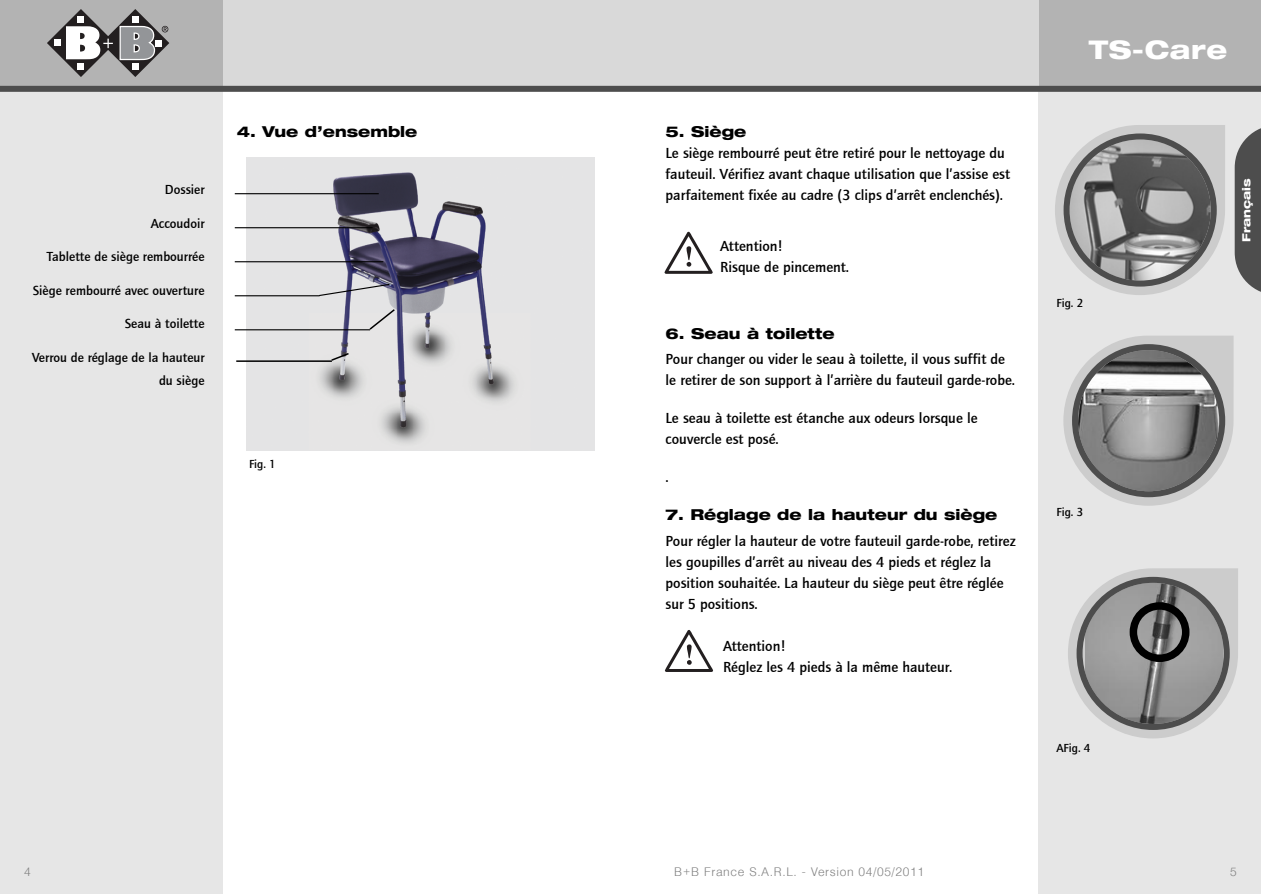
<style>
.page{position:relative;width:1261px;height:894px;background:#fff}
.page>*{position:absolute;margin:0;border:0;box-sizing:border-box;transform-origin:0 0}
.t1{font:italic 800 expanded 25.65px "Helvetica Neue";letter-spacing:.02em;color:#fff}
.t2{font:500 15px/21px "Quay Sans";color:#000}
.t3{font:800 expanded 15px "Helvetica Neue";color:#000}
.t4{font:500 13.5px/22.8px "Quay Sans";color:#000;text-align:right}
.t5{font:300 12px "Helvetica";letter-spacing:.05em;color:#808080}
.t6{font:500 12px "Quay Sans";color:#000}
.t7{font:800 expanded 11.25px "Helvetica Neue";color:#fff}
</style>
<div class="page">
<div style="left:1038px;top:89px;width:222px;height:805px;background:#e6e6e6"></div>
<img style="left:247px;top:158px;width:347px;height:293px">
<div style="left:0;top:89px;width:222px;height:805px;background:#e6e6e6"></div>
<div style="left:1038px;top:0;width:222px;height:89px;background:#b3b3b3"></div>
<div style="left:222px;top:0;width:816px;height:89px;background:#d9d9d9"></div>
<div style="left:0;top:0;width:222px;height:89px;background:#b3b3b3"></div>
<div style="left:0;top:86px;width:1260px;height:6px;background:#4d4d4d"></div>
<svg style="left:47px;top:9px;width:122px;height:68px"></svg>
<svg style="left:1234px;top:128px;width:26px;height:164px;background:#666"></svg>
<hr style="left:235px;top:193px;width:143px;height:1px;background:#000">
<hr style="left:235px;top:227px;width:137px;height:1px;background:#000">
<hr style="left:235px;top:261px;width:148px;height:1px;background:#000">
<hr style="left:235px;top:295px;width:84px;height:1px;background:#000">
<hr style="left:235px;top:329px;width:135px;height:1px;background:#000">
<svg style="left:318px;top:283px;width:72px;height:14px"></svg>
<svg style="left:1055px;top:125px;width:169px;height:170px"></svg>
<svg style="left:368px;top:308px;width:28px;height:23px"></svg>
<hr style="left:236px;top:360px;width:96px;height:2px;background:#000">
<svg style="left:329px;top:352px;width:21px;height:10px"></svg>
<svg style="left:1063px;top:336px;width:170px;height:170px"></svg>
<svg style="left:664px;top:232px;width:48px;height:42px"></svg>
<svg style="left:665px;top:630px;width:48px;height:42px"></svg>
<svg style="left:1068px;top:568px;width:169px;height:170px"></svg>
<p class="t4" style="left:165px;top:180px;width:41px">Dossier</p>
<p class="t4" style="left:151px;top:213px;width:55px">Accoudoir</p>
<p class="t4" style="left:47px;top:247px;width:159px">Tablette de siège rembourrée</p>
<p class="t4" style="left:33px;top:280px;width:173px">Siège rembourré avec ouverture</p>
<p class="t4" style="left:125px;top:314px;width:81px">Seau à toilette</p>
<p class="t4" style="left:32px;top:347px;width:174px">Verrou de réglage de la hauteur du siège</p>
<p class="t3" style="left:237px;top:126px;width:182px">4. Vue d’ensemble</p>
<p class="t6" style="left:249px;top:459px;width:28px">Fig. 1</p>
<p class="t5" style="left:24px;top:867px;width:8px">4</p>
<p class="t3" style="left:665px;top:126px;width:82px">5. Siège</p>
<p class="t2" style="left:665px;top:144px;width:346px">Le siège rembourré peut être retiré pour le nettoyage du fauteuil. Vérifiez avant chaque utilisation que l’assise est parfaitement fixée au cadre (3 clips d’arrêt enclenchés).</p>
<p class="t2" style="left:720px;top:237px;width:130px">Attention!<br>Risque de pincement.</p>
<p class="t3" style="left:665px;top:328px;width:171px">6. Seau à toilette</p>
<p class="t2" style="left:665px;top:350px;width:351px">Pour changer ou vider le seau à toilette, il vous suffit de le retirer de son support à l’arrière du fauteuil garde-robe.</p>
<p class="t2" style="left:665px;top:409px;width:313px">Le seau à toilette est étanche aux odeurs lorsque le couvercle est posé.</p>
<p class="t2" style="left:665px;top:468px;width:5px">.</p>
<p class="t3" style="left:665px;top:509px;width:333px">7. Réglage de la hauteur du siège</p>
<p class="t2" style="left:665px;top:531px;width:351px">Pour régler la hauteur de votre fauteuil garde-robe, retirez les goupilles d’arrêt au niveau des 4 pieds et réglez la position souhaitée. La hauteur du siège peut être réglée sur 5 positions.</p>
<p class="t2" style="left:723px;top:636px;width:230px">Attention!<br>Réglez les 4 pieds à la même hauteur.</p>
<h1 class="t1" style="left:1088px;top:40px;width:140px">TS-Care</h1>
<p class="t6" style="left:1056px;top:297px;width:28px">Fig. 2</p>
<p class="t7" style="left:1241px;top:242px;width:65px;rotate:-90deg">Français</p>
<p class="t6" style="left:1056px;top:506px;width:28px">Fig. 3</p>
<p class="t6" style="left:1056px;top:742px;width:36px">AFig. 4</p>
<p class="t5" style="left:674px;top:867px;width:251px">B+B France S.A.R.L. - Version 04/05/2011</p>
<p class="t5" style="left:1229px;top:867px;width:8px">5</p>
</div>
